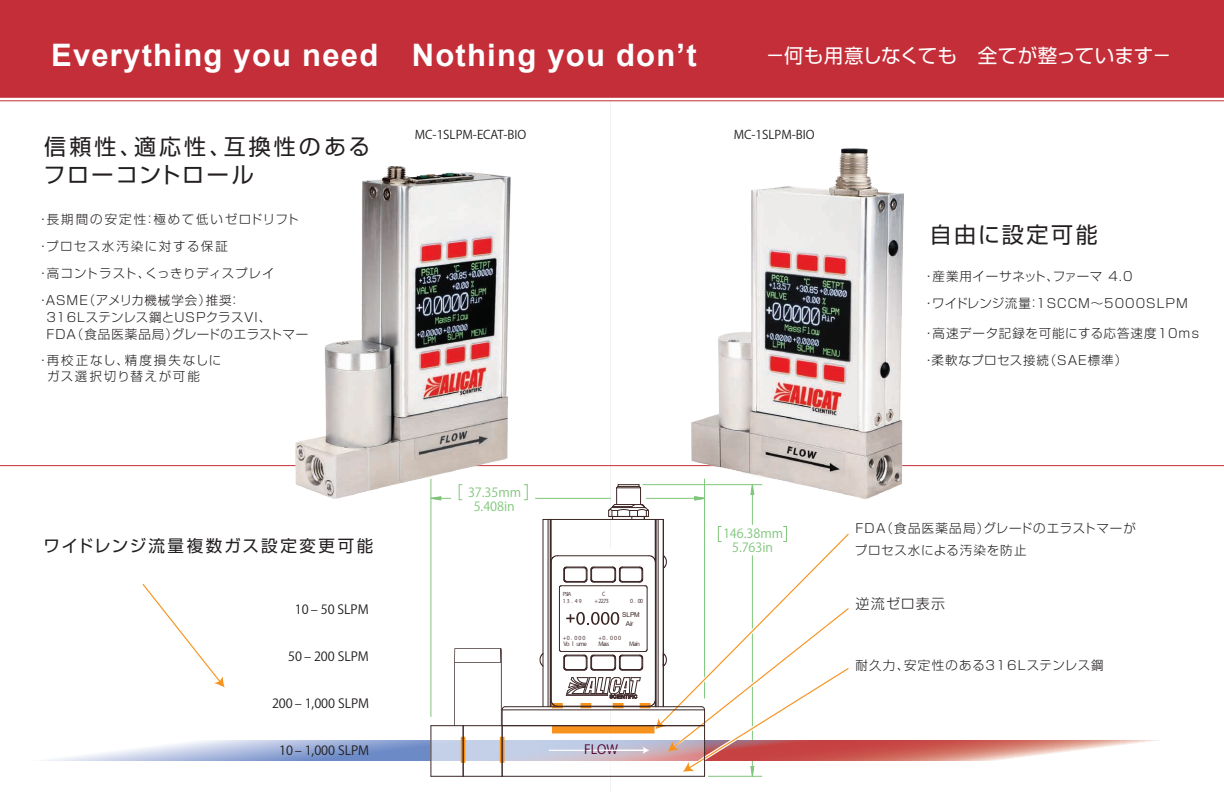
<style>
.page{position:relative;width:1224px;height:792px;background:#fff}
.page>*{position:absolute;margin:0;border:0;box-sizing:border-box;transform-origin:0 0}
.t1{font:700 31px "Arial";letter-spacing:.04em;color:#fff}
.t2{font:22px/27.7px "Shin Go Pro";letter-spacing:.14em;color:#231f20}
.t3{font:22px "Shin Go Pro";letter-spacing:.12em;color:#231f20}
.t4{font:19.5px "Shin Go Pro";letter-spacing:.01em;color:#fff}
.t5{font:16.5px "Shin Go Pro";letter-spacing:.135em;color:#231f20}
.t6{font:300 14px "Shin Go Pro";letter-spacing:.08em;color:#231f20}
.t7{font:12.7px "Inter Face Regular 90 ms RKSJ H";color:#231f20}
.t8{font:12.7px/14.2px "Inter Face Regular 90 ms RKSJ H";letter-spacing:-.005em;color:#7fc67b;text-align:center}
.t9{font:12.7px "Inter Face X Bold Italic 90 ms RKSJ H";color:#500025}
.t10{font:300 12.5px/27.1px "Shin Go Pro";letter-spacing:.08em;color:#231f20}
.t11{font:300 12.5px/16.7px "Shin Go Pro";letter-spacing:.04em;color:#231f20}
.t12{font:300 12.5px/16.7px "Shin Go Pro";letter-spacing:.145em;color:#231f20}
.t13{font:300 12.5px "Shin Go Pro";letter-spacing:.1em;color:#231f20}
.t14{font:300 12.5px "Shin Go Pro";letter-spacing:.05em;color:#231f20}
.t15{font:12px "Inter Face Bold 90 ms RKSJ H";color:#231f20}
.t16{font:6.7px "Arial";letter-spacing:-.03em;color:#3c2626}
.t17{font:5.9px "Code 7 x 5 90 ms RKSJ H";letter-spacing:-.13em;color:#3c2626}
.t18{font:5.5px "Code 7 x 5 90 ms RKSJ H";letter-spacing:.175em;color:#3c2626}
.t19{font:5.3px "Code 7 x 5 90 ms RKSJ H";letter-spacing:-.13em;color:#3c2626}
</style>
<div class="page">
<hr style="left:610px;top:0;width:1px;height:792px;background:#231f20">
<div style="left:0;top:0;width:1224px;height:102px;background:#c42e38"></div>
<svg style="left:45px;top:760px;width:386px;height:1px"></svg>
<hr style="left:752px;top:485px;width:1px;height:40px;background:#7fc67b">
<hr style="left:431px;top:479px;width:1px;height:238px;background:#7fc67b">
<hr style="left:704px;top:479px;width:1px;height:219px;background:#7fc67b">
<svg style="left:53px;top:740px;width:378px;height:20px"></svg>
<svg style="left:432px;top:726px;width:118px;height:50px"></svg>
<hr style="left:549px;top:750px;width:98px;height:1px;background:#fff">
<svg style="left:500px;top:737px;width:4px;height:26px"></svg>
<svg style="left:461px;top:737px;width:4px;height:26px"></svg>
<svg style="left:142px;top:584px;width:83px;height:104px"></svg>
<svg style="left:547px;top:548px;width:3px;height:155px"></svg>
<svg style="left:539px;top:653px;width:4px;height:14px"></svg>
<hr style="left:505px;top:706px;width:196px;height:1px;background:#3c2626">
<hr style="left:502px;top:710px;width:203px;height:1px;background:#3c2626">
<svg style="left:454px;top:648px;width:52px;height:77px"></svg>
<hr style="left:463px;top:776px;width:39px;height:1px;background:#3c2626">
<hr style="left:463px;top:725px;width:39px;height:1px;background:#3c2626">
<hr style="left:431px;top:726px;width:1px;height:50px;background:#3c2626">
<hr style="left:431px;top:725px;width:32px;height:1px;background:#3c2626">
<hr style="left:463px;top:726px;width:1px;height:50px;background:#3c2626">
<hr style="left:431px;top:776px;width:32px;height:1px;background:#3c2626">
<hr style="left:502px;top:726px;width:1px;height:50px;background:#3c2626">
<hr style="left:502px;top:776px;width:203px;height:1px;background:#3c2626">
<hr style="left:502px;top:725px;width:203px;height:1px;background:#3c2626">
<hr style="left:658px;top:519px;width:1px;height:188px;background:#3c2626">
<hr style="left:663px;top:519px;width:1px;height:188px;background:#3c2626">
<hr style="left:655px;top:519px;width:1px;height:188px;background:#3c2626">
<hr style="left:656px;top:519px;width:1px;height:188px;background:#3c2626">
<hr style="left:548px;top:519px;width:1px;height:188px;background:#3c2626">
<hr style="left:543px;top:519px;width:1px;height:188px;background:#3c2626">
<hr style="left:550px;top:519px;width:1px;height:188px;background:#3c2626">
<hr style="left:551px;top:519px;width:1px;height:188px;background:#3c2626">
<hr style="left:551px;top:519px;width:104px;height:1px;background:#3c2626">
<svg style="left:550px;top:526px;width:611px;height:251px"></svg>
<hr style="left:0;top:465px;width:1224px;height:1px;background:#c42e38">
<hr style="left:0;top:100px;width:1224px;height:1px;background:#c42e38">
<img style="left:257px;top:117px;width:695px;height:401px">
<h1 class="t1" style="left:51px;top:33px;width:647px">Everything you need Nothing you don’t</h1>
<h3 class="t4" style="left:766px;top:40px;width:407px">－何も用意しなくても　全てが整っています－</h3>
<h2 class="t2" style="left:43px;top:130px;width:328px">信頼性、適応性、互換性のあるフローコントロール</h2>
<p class="t10" style="left:37px;top:204px;width:264px">・長期間の安定性：極めて低いゼロドリフト・プロセス水汚染に対する保証<br>・高コントラスト、くっきりディスプレイ・ASME（アメリカ機械学会）推奨：</p>
<p class="t11" style="left:47px;top:307px;width:263px">316Lステンレス鋼とUSPクラスVI、<br>FDA（食品医薬品局）グレードのエラストマー</p>
<p class="t12" style="left:47px;top:350px;width:176px;text-indent:-10px">・再校正なし、精度損失なしにガス選択切り替えが可能</p>
<h3 class="t5" style="left:44px;top:532px;width:331px">ワイドレンジ流量複数ガス設定変更可能</h3>
<p class="t7" style="left:295px;top:602px;width:75px">10 ‒ 50 SLPM</p>
<p class="t7" style="left:288px;top:649px;width:82px">50 ‒ 200 SLPM</p>
<p class="t7" style="left:272px;top:696px;width:99px">200 ‒ 1,000 SLPM</p>
<p class="t7" style="left:279px;top:743px;width:91px">10‒ 1,000 SLPM</p>
<p class="t15" style="left:415px;top:128px;width:113px">MC-1SLPM-ECAT-BIO</p>
<p class="t15" style="left:734px;top:128px;width:83px">MC-1SLPM-BIO</p>
<h2 class="t3" style="left:930px;top:217px;width:170px">自由に設定可能</h2>
<p class="t14" style="left:923px;top:266px;width:211px">・産業用イーサネット、ファーマ 4.0</p>
<p class="t10" style="left:923px;top:288px;width:267px">・ワイドレンジ流量：1SCCM～5000SLPM</p>
<p class="t10" style="left:923px;top:318px;width:278px">・高速データ記録を可能にする応答速度10ms・柔軟なプロセス接続（SAE標準）</p>
<p class="t8" style="left:468px;top:486px;width:55px">37.35mm<br>5.408in</p>
<p class="t19" style="left:563px;top:591px;width:10px">PSIA</p>
<p class="t18" style="left:602px;top:591px;width:5px">C</p>
<p class="t19" style="left:563px;top:598px;width:20px">13. 49</p>
<p class="t18" style="left:630px;top:598px;width:15px">0.00</p>
<p class="t16" style="left:626px;top:619px;width:9px">Air</p>
<p class="t18" style="left:594px;top:598px;width:16px">+ 22.73</p>
<p class="t16" style="left:622px;top:610px;width:19px">SLPM</p>
<p class="t18" style="left:563px;top:635px;width:24px">+0. 000</p>
<p class="t18" style="left:598px;top:635px;width:24px">+0. 000</p>
<p class="t17" style="left:598px;top:641px;width:12px">Mass</p>
<p class="t17" style="left:629px;top:641px;width:12px">Main</p>
<p class="t17" style="left:563px;top:641px;width:25px">Vo l ume</p>
<p class="t9" style="left:584px;top:742px;width:35px">FLOW</p>
<p class="t8" style="left:723px;top:526px;width:62px">146.38mm<br>5.763in</p>
<p class="t10" style="left:855px;top:516px;width:282px;line-height:21.2px">FDA（食品医薬品局）グレードのエラストマーがプロセス水による汚染を防止</p>
<p class="t6" style="left:855px;top:592px;width:91px">逆流ゼロ表示</p>
<p class="t13" style="left:855px;top:655px;width:250px">耐久力、安定性のある316Lステンレス鋼</p>
</div>
